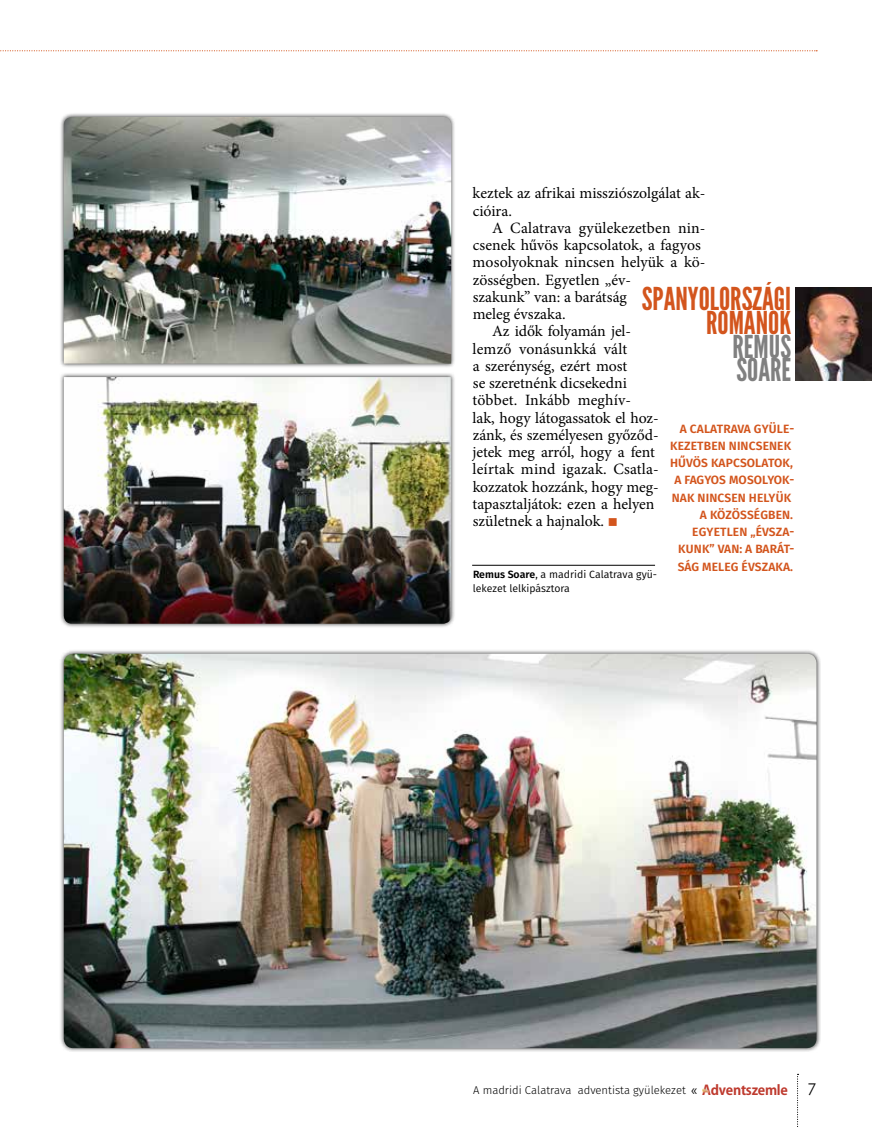
<style>
.page{position:relative;width:872px;height:1127px;background:#fff}
.page>*{position:absolute;margin:0;border:0;box-sizing:border-box;transform-origin:0 0}
.t1{font:31.5px/23.7px "League Gothic";color:#d3551d;text-align:right}
.t2{font:31.5px/23.7px "League Gothic";color:#808080}
.t3{font:15.75px/17.2px "Minion Pro";color:#000}
.t4{font:600 12px/17.2px "Fira Sans";letter-spacing:.01em;color:#d3551d;text-align:right}
.t5{font:300 11.25px "Fira Sans";color:#000}
.t6{font:10.5px/13.5px "Fira Sans";color:#000}
.s1{color:#d3551d}
.s2{font-weight:600}
.s3{font-family:"Koz Go Pr 6 N";font-weight:400;font-size:13.5px}
.s4{font-family:"Koz Go Pr 6 N";font-weight:700;font-size:13.5px;color:#be3a2e}
.s5{font-family:"Futura BT";font-size:16.5px}
</style>
<div class="page">
<svg style="left:0;top:50px;width:817px;height:1px"></svg>
<hr style="left:472px;top:565px;width:183px;height:1px;background:#000">
<img style="left:795px;top:287px;width:77px;height:94px">
<div style="left:59px;top:649px;width:762px;height:403px;background:#000;opacity:.75"></div>
<img style="left:64px;top:654px;width:752px;height:394px">
<div style="left:59px;top:112px;width:396px;height:256px;background:#000;opacity:.75"></div>
<img style="left:64px;top:117px;width:387px;height:247px">
<div style="left:59px;top:372px;width:396px;height:256px;background:#000;opacity:.75"></div>
<img style="left:64px;top:377px;width:387px;height:247px">
<svg style="left:797px;top:1074px;width:1px;height:53px"></svg>
<svg style="left:702px;top:1088px;width:6px;height:4px"></svg>
<p class="t3" style="left:472px;top:185px;width:234px">keztek az afrikai missziószolgálat ak&shy;cióira.</p>
<p class="t3" style="left:492px;top:219px;width:215px">A Calatrava gyülekezetben nin-</p>
<p class="t3" style="left:473px;top:237px;width:230px">csenek hűvös kapcsolatok, a fagyos</p>
<p class="t3" style="left:472px;top:254px;width:234px">mosolyoknak nincsen helyük a kö-</p>
<p class="t3" style="left:473px;top:271px;width:160px">zösségben. Egyetlen „év-</p>
<p class="t3" style="left:473px;top:288px;width:155px">szakunk” van: a barátság</p>
<p class="t3" style="left:472px;top:306px;width:94px">meleg évszaka.</p>
<p class="t3" style="left:492px;top:323px;width:141px">Az idők folyamán jel-</p>
<p class="t3" style="left:472px;top:340px;width:156px">lemző vonásunkká vált</p>
<p class="t3" style="left:473px;top:357px;width:156px">a szerénység, ezért most</p>
<p class="t3" style="left:473px;top:375px;width:156px">se szeretnénk dicsekedni</p>
<p class="t3" style="left:472px;top:392px;width:160px">többet. Inkább meghív-</p>
<p class="t3" style="left:472px;top:409px;width:188px">lak, hogy látogassatok el hoz-</p>
<p class="t3" style="left:473px;top:426px;width:187px">zánk, és személyesen győződ-</p>
<p class="t3" style="left:472px;top:443px;width:184px">jetek meg arról, hogy a fent</p>
<p class="t3" style="left:472px;top:461px;width:188px">leírtak mind igazak. Csatla-</p>
<p class="t3" style="left:472px;top:478px;width:188px">kozzatok hozzánk, hogy meg-</p>
<p class="t3" style="left:472px;top:495px;width:183px">tapasztaljátok: ezen a helyen</p>
<p class="t3" style="left:473px;top:512px;width:146px">születnek a hajnalok. <span class="s1">■</span></p>
<p class="t6" style="left:473px;top:568px;width:186px"><span class="s2">REMUS SOARE</span>, a madridi Calatrava gyü&shy;lekezet lelkipásztora</p>
<h1 class="t1" style="left:642px;top:287px;width:151px">SPANYOLORSZÁGI<br>ROMÁNOK</h1>
<h1 class="t2" style="left:732px;top:335px;width:60px">REMUS<br>SOARE</h1>
<p class="t4" style="left:670px;top:420px;width:126px">A CALATRAVA GYÜLE-<br>KEZETBEN NINCSENEK<br>HŰVÖS KAPCSOLATOK,<br>A FAGYOS MOSOLYOK-<br>NAK NINCSEN HELYÜK<br>A KÖZÖSSÉGBEN.<br>EGYETLEN „ÉVSZA-<br>KUNK” VAN: A BARÁT-<br>SÁG MELEG ÉVSZAKA.</p>
<p class="t5" style="left:473px;top:1082px;width:345px">A madridi Calatrava adventista gyülekezet <span class="s3">«</span> <span class="s4">Adventszemle</span> <span class="s5">7</span></p>
</div>
